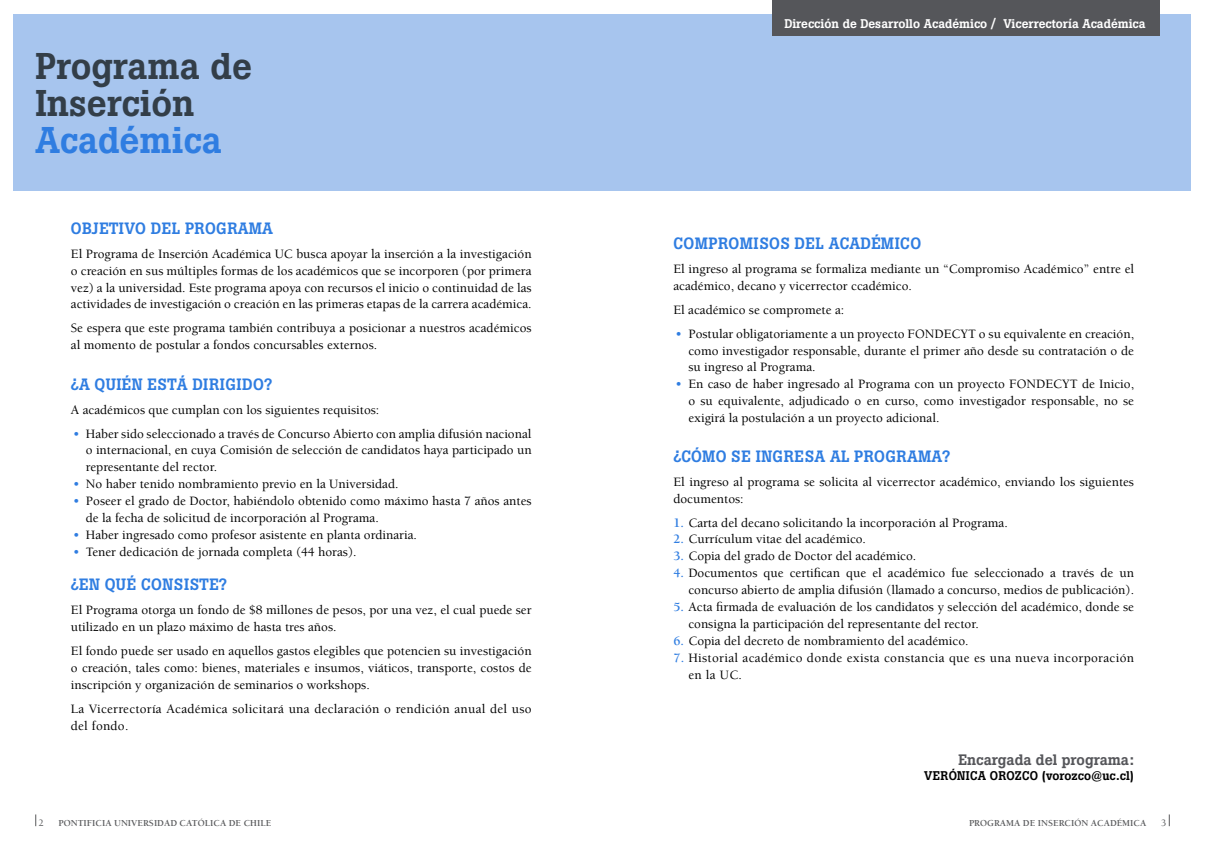
<style>
.page{position:relative;width:1205px;height:851px;background:#fff}
.page>*{position:absolute;margin:0;border:0;box-sizing:border-box;transform-origin:0 0}
.t1{font:500 36.88px/36.9px "Boton";color:#333e48}
.t2{font:500 36.88px "Boton";color:#2f7de1}
.t3{font:500 16.25px "Boton";letter-spacing:.02em;color:#2f7de1}
.t4{font:500 15px "Boton";color:#55565a}
.t5{font:500 13.12px/16.9px "Berkeley";color:#000}
.t6{font:500 13.12px/16.9px "Berkeley";letter-spacing:.02em;color:#000}
.t7{font:500 13.12px/16.9px "Berkeley";letter-spacing:.025em;color:#000}
.t8{font:500 12.5px "Boton";color:#fff}
.t9{font:500 12.5px "Boton";color:#000}
.t10{font:500 10px "Berkeley";color:#58595b}
.t11{font:700 9.38px "Berkeley";color:#58595b}
.s1{color:#2f7de1}
.s2{font-weight:700;color:#2f7de1}
</style>
<div class="page">
<svg style="left:1169px;top:814px;width:1px;height:12px"></svg>
<svg style="left:35px;top:814px;width:1px;height:12px"></svg>
<div style="left:13px;top:14px;width:1178px;height:177px;background:#a7c5ee"></div>
<div style="left:772px;top:0;width:387px;height:35px;background:#55565a"></div>
<h1 class="t1" style="left:35px;top:48px;width:218px">Programa de<br>Inserción</h1>
<h1 class="t2" style="left:35px;top:118px;width:188px">Académica</h1>
<p class="t3" style="left:71px;top:218px;width:204px">OBJETIVO DEL PROGRAMA</p>
<p class="t5" style="left:71px;top:245px;width:462px;text-align:justify">El Programa de Inserción Académica UC busca apoyar la inserción a la investigación o creación en sus múltiples formas de los académicos que se incorporen (por primera vez) a la universidad. Este programa apoya con recursos el inicio o continuidad de las actividades de investigación o creación en las primeras etapas de la carrera académica.</p>
<p class="t5" style="left:71px;top:320px;width:462px">Se espera que este programa también contribuya a posicionar a nuestros académicos al momento de postular a fondos concursables externos.</p>
<p class="t3" style="left:71px;top:374px;width:203px">¿A QUIÉN ESTÁ DIRIGIDO?</p>
<p class="t5" style="left:71px;top:401px;width:310px">A académicos que cumplan con los siguientes requisitos:</p>
<p class="t5" style="left:86px;top:425px;width:447px;text-align:justify;text-indent:-13px"><span class="s1">•</span> Haber sido seleccionado a través de Concurso Abierto con amplia difusión nacional o internacional, en cuya Comisión de selección de candidatos haya participado un representante del rector.</p>
<p class="t5" style="left:73px;top:476px;width:327px"><span class="s1">•</span> No haber tenido nombramiento previo en la Universidad.</p>
<p class="t5" style="left:86px;top:492px;width:447px;text-indent:-13px"><span class="s1">•</span> Poseer el grado de Doctor, habiéndolo obtenido como máximo hasta 7 años antes de la fecha de solicitud de incorporación al Programa.</p>
<p class="t5" style="left:73px;top:526px;width:345px"><span class="s1">•</span> Haber ingresado como profesor asistente en planta ordinaria.</p>
<p class="t5" style="left:73px;top:543px;width:285px"><span class="s1">•</span> Tener dedicación de jornada completa (44 horas).</p>
<p class="t3" style="left:71px;top:574px;width:158px">¿EN QUÉ CONSISTE?</p>
<p class="t5" style="left:71px;top:601px;width:462px">El Programa otorga un fondo de $8 millones de pesos, por una vez, el cual puede ser utilizado en un plazo máximo de hasta tres años.</p>
<p class="t5" style="left:71px;top:642px;width:462px;text-align:justify">El fondo puede ser usado en aquellos gastos elegibles que potencien su investigación o creación, tales como: bienes, materiales e insumos, viáticos, transporte, costos de inscripción y organización de seminarios o workshops.</p>
<p class="t6" style="left:71px;top:700px;width:462px">La Vicerrectoría Académica solicitará una declaración o rendición anual del uso del fondo.</p>
<p class="t8" style="left:784px;top:16px;width:363px">Dirección de Desarrollo Académico / Vicerrectoría Académica</p>
<p class="t3" style="left:673px;top:233px;width:249px">COMPROMISOS DEL ACADÉMICO</p>
<p class="t5" style="left:673px;top:260px;width:462px">El ingreso al programa se formaliza mediante un “Compromiso Académico” entre el académico, decano y vicerrector ccadémico.</p>
<p class="t5" style="left:673px;top:301px;width:172px">El académico se compromete a:</p>
<p class="t5" style="left:688px;top:325px;width:447px;text-align:justify;text-indent:-13px"><span class="s1">•</span> Postular obligatoriamente a un proyecto FONDECYT o su equivalente en creación, como investigador responsable, durante el primer año desde su contratación o de su ingreso al Programa.</p>
<p class="t5" style="left:688px;top:376px;width:447px;text-align:justify;text-indent:-13px"><span class="s1">•</span> En caso de haber ingresado al Programa con un proyecto FONDECYT de Inicio, o su equivalente, adjudicado o en curso, como investigador responsable, no se exigirá la postulación a un proyecto adicional.</p>
<p class="t3" style="left:673px;top:446px;width:278px">¿CÓMO SE INGRESA AL PROGRAMA?</p>
<p class="t5" style="left:673px;top:473px;width:462px">El ingreso al programa se solicita al vicerrector académico, enviando los siguientes documentos:</p>
<p class="t5" style="left:673px;top:514px;width:336px"><span class="s2">1.</span> Carta del decano solicitando la incorporación al Programa.</p>
<p class="t5" style="left:673px;top:531px;width:194px"><span class="s2">2.</span> Currículum vitae del académico.</p>
<p class="t5" style="left:673px;top:548px;width:244px"><span class="s2">3.</span> Copia del grado de Doctor del académico.</p>
<p class="t5" style="left:673px;top:564px;width:462px;text-align:right"><span class="s2">4.</span> Documentos que certifican que el académico fue seleccionado a través de un concurso abierto de amplia difusión (llamado a concurso, medios de publicación).</p>
<p class="t5" style="left:688px;top:598px;width:447px;text-indent:-15px"><span class="s2">5.</span> Acta firmada de evaluación de los candidatos y selección del académico, donde se consigna la participación del representante del rector.</p>
<p class="t5" style="left:673px;top:632px;width:297px"><span class="s2">6.</span> Copia del decreto de nombramiento del académico.</p>
<p class="t7" style="left:688px;top:649px;width:447px;text-indent:-15px"><span class="s2">7.</span> Historial académico donde exista constancia que es una nueva incorporación en la UC.</p>
<p class="t4" style="left:958px;top:750px;width:177px">Encargada del programa:</p>
<p class="t9" style="left:924px;top:768px;width:211px">VERÓNICA OROZCO (vorozco@uc.cl)</p>
<p class="t10" style="left:39px;top:817px;width:7px">2</p>
<p class="t11" style="left:59px;top:818px;width:214px">PONTIFICIA UNIVERSIDAD CATÓLICA DE CHILE</p>
<p class="t11" style="left:969px;top:818px;width:179px">PROGRAMA DE INSERCIÓN ACADÉMICA</p>
<p class="t10" style="left:1161px;top:817px;width:7px">3</p>
</div>
